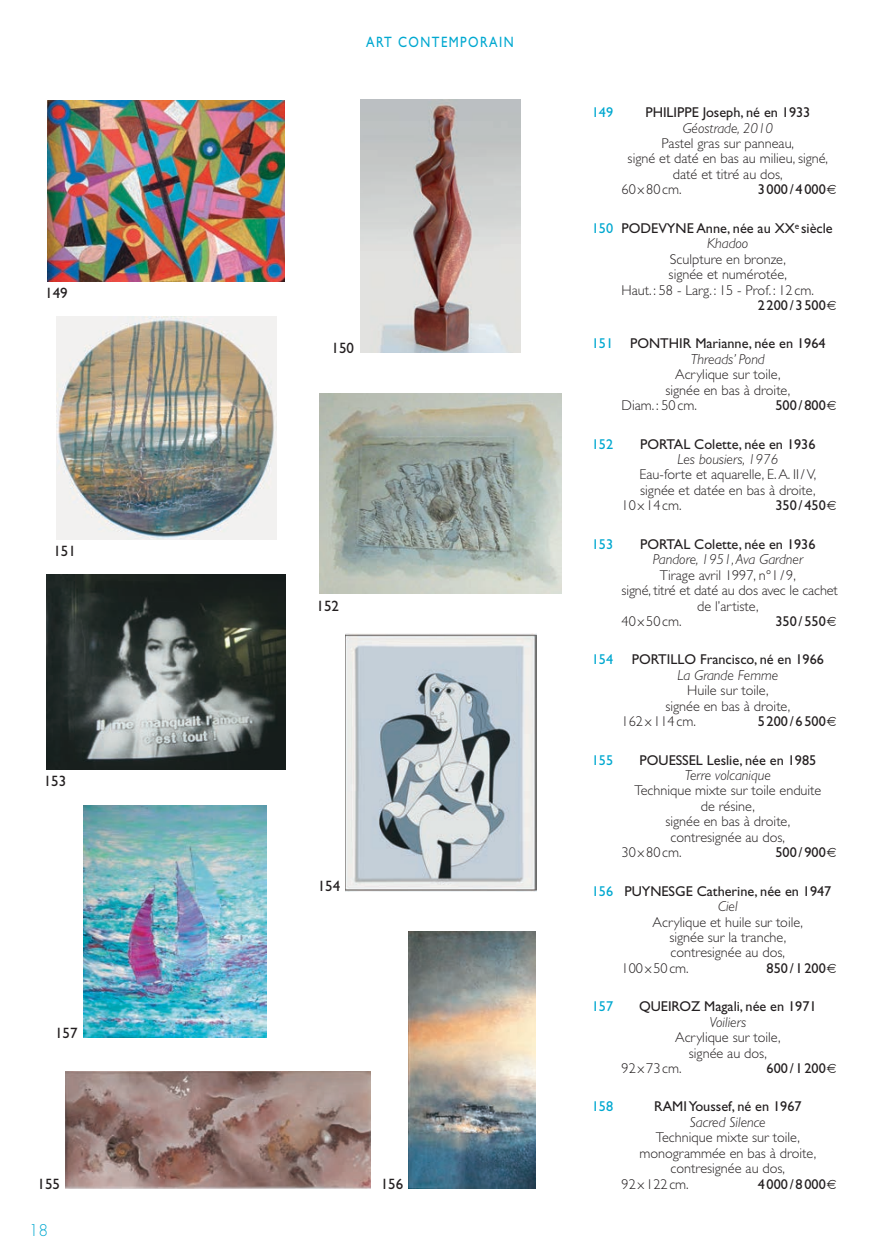
<style>
.page{position:relative;width:893px;height:1259px;background:#fff}
.page>*{position:absolute;margin:0;border:0;box-sizing:border-box;transform-origin:0 0}
.t1{font:300 15.75px "Futura";color:#00a8d0}
.t2{font:15px "Gill Sans";color:#231f20}
.t3{font:15px "Gill Sans";letter-spacing:.11em;color:#00a8d0;scale:.85 1}
.t4{font:italic 300 14.4px "Gill Sans";color:#231f20}
.t5{font:300 14.25px "Gill Sans";color:#231f20}
.t6{font:14.25px "Gill Sans";color:#231f20}
.t7{font:14.25px "Gill Sans";color:#00a8d0}
.s1{color:#00a8d0}
</style>
<div class="page">
<img style="left:83px;top:805px;width:183px;height:232px">
<img style="left:47px;top:100px;width:238px;height:182px">
<img style="left:56px;top:316px;width:221px;height:224px">
<img style="left:46px;top:575px;width:240px;height:195px">
<img style="left:65px;top:1071px;width:306px;height:117px">
<img style="left:360px;top:100px;width:160px;height:253px">
<img style="left:319px;top:393px;width:242px;height:200px">
<img style="left:345px;top:633px;width:192px;height:258px">
<img style="left:409px;top:931px;width:127px;height:257px">
<p class="t2" style="left:45px;top:284px;width:24px">149</p>
<p class="t2" style="left:53px;top:542px;width:24px">151</p>
<p class="t2" style="left:44px;top:772px;width:24px">153</p>
<p class="t2" style="left:55px;top:1023px;width:24px">157</p>
<p class="t3" style="left:366px;top:33px;width:175px">ART CONTEMPORAIN</p>
<p class="t2" style="left:332px;top:339px;width:24px">150</p>
<p class="t2" style="left:316px;top:597px;width:24px">152</p>
<p class="t2" style="left:318px;top:876px;width:24px">154</p>
<p class="t2" style="left:38px;top:1175px;width:24px">155</p>
<p class="t2" style="left:381px;top:1174px;width:24px">156</p>
<p class="t1" style="left:29px;top:1219px;width:21px">18</p>
<p class="t7" style="left:592px;top:104px;width:23px">149</p>
<p class="t6" style="left:645px;top:104px;width:167px">PHILIPPE Joseph, né en 1933</p>
<p class="t4" style="left:683px;top:120px;width:92px">Géostrade, 2010</p>
<p class="t5" style="left:662px;top:135px;width:134px">Pastel gras sur panneau,</p>
<p class="t5" style="left:628px;top:151px;width:202px">signé et daté en bas au milieu, signé,</p>
<p class="t5" style="left:673px;top:166px;width:111px">daté et titré au dos,</p>
<p class="t5" style="left:622px;top:181px;width:62px">60 x 80 cm.</p>
<p class="t6" style="left:758px;top:181px;width:70px">3000 / 4000</p>
<p class="t6" style="left:592px;top:220px;width:242px"><span class="s1">150</span> PODEVYNE Anne, née au XX<sup>e</sup> siècle</p>
<p class="t4" style="left:707px;top:235px;width:43px">Khadoo</p>
<p class="t5" style="left:670px;top:251px;width:118px">Sculpture en bronze,</p>
<p class="t5" style="left:669px;top:266px;width:120px">signée et numérotée,</p>
<p class="t5" style="left:622px;top:282px;width:194px">Haut. : 58 - Larg. : 15 - Prof. : 12 cm.</p>
<p class="t6" style="left:758px;top:297px;width:70px">2200 / 3500</p>
<p class="t6" style="left:592px;top:335px;width:235px"><span class="s1">151</span> PONTHIR Marianne, née en 1964</p>
<p class="t4" style="left:691px;top:351px;width:75px">Threads’ Pond</p>
<p class="t5" style="left:675px;top:366px;width:107px">Acrylique sur toile,</p>
<p class="t5" style="left:665px;top:382px;width:127px">signée en bas à droite,</p>
<p class="t5" style="left:622px;top:397px;width:77px">Diam. : 50 cm.</p>
<p class="t6" style="left:775px;top:397px;width:52px">500 / 800</p>
<p class="t7" style="left:592px;top:435px;width:23px">152</p>
<p class="t6" style="left:640px;top:435px;width:177px">PORTAL Colette, née en 1936</p>
<p class="t4" style="left:677px;top:451px;width:102px">Les bousiers, 1976</p>
<p class="t5" style="left:640px;top:466px;width:178px">Eau-forte et aquarelle, E.A. II/V,</p>
<p class="t5" style="left:640px;top:482px;width:177px">signée et datée en bas à droite,</p>
<p class="t5" style="left:622px;top:497px;width:62px">10 x 14 cm.</p>
<p class="t6" style="left:775px;top:497px;width:52px">350 / 450</p>
<p class="t7" style="left:592px;top:535px;width:23px">153</p>
<p class="t6" style="left:640px;top:535px;width:177px">PORTAL Colette, née en 1936</p>
<p class="t4" style="left:653px;top:551px;width:152px">Pandore, 1951, Ava Gardner</p>
<p class="t5" style="left:660px;top:567px;width:137px">Tirage avril 1997, n°1/9,</p>
<p class="t5" style="left:622px;top:582px;width:218px">signé, titré et daté au dos avec le cachet</p>
<p class="t5" style="left:697px;top:597px;width:63px">de l’artiste,</p>
<p class="t5" style="left:622px;top:613px;width:62px">40 x 50 cm.</p>
<p class="t6" style="left:775px;top:613px;width:52px">350 / 550</p>
<p class="t7" style="left:592px;top:651px;width:23px">154</p>
<p class="t6" style="left:632px;top:651px;width:194px">PORTILLO Francisco, né en 1966</p>
<p class="t4" style="left:677px;top:667px;width:102px">La Grande Femme</p>
<p class="t5" style="left:687px;top:682px;width:83px">Huile sur toile,</p>
<p class="t5" style="left:665px;top:698px;width:127px">signée en bas à droite,</p>
<p class="t5" style="left:622px;top:713px;width:76px">162 x 114 cm.</p>
<p class="t6" style="left:758px;top:713px;width:70px">5200 / 6500</p>
<p class="t7" style="left:592px;top:751px;width:23px">155</p>
<p class="t6" style="left:640px;top:751px;width:178px">POUESSEL Leslie, née en 1985</p>
<p class="t4" style="left:685px;top:767px;width:87px">Terre volcanique</p>
<p class="t5" style="left:634px;top:782px;width:189px">Technique mixte sur toile enduite</p>
<p class="t5" style="left:701px;top:798px;width:56px">de résine,</p>
<p class="t5" style="left:665px;top:813px;width:127px">signée en bas à droite,</p>
<p class="t5" style="left:671px;top:829px;width:116px">contresignée au dos,</p>
<p class="t5" style="left:622px;top:844px;width:62px">30 x 80 cm.</p>
<p class="t6" style="left:775px;top:844px;width:52px">500 / 900</p>
<p class="t6" style="left:592px;top:882px;width:241px"><span class="s1">156</span> PUYNESGE Catherine, née en 1947</p>
<p class="t4" style="left:718px;top:898px;width:21px">Ciel</p>
<p class="t5" style="left:653px;top:913px;width:152px">Acrylique et huile sur toile,</p>
<p class="t5" style="left:669px;top:929px;width:118px">signée sur la tranche,</p>
<p class="t5" style="left:671px;top:944px;width:116px">contresignée au dos,</p>
<p class="t5" style="left:622px;top:960px;width:69px">100 x 50 cm.</p>
<p class="t6" style="left:767px;top:959px;width:61px">850 / 1200</p>
<p class="t7" style="left:592px;top:998px;width:23px">157</p>
<p class="t6" style="left:639px;top:998px;width:179px">QUEIROZ Magali, née en 1971</p>
<p class="t4" style="left:710px;top:1013px;width:38px">Voiliers</p>
<p class="t5" style="left:675px;top:1029px;width:107px">Acrylique sur toile,</p>
<p class="t5" style="left:689px;top:1044px;width:79px">signée au dos,</p>
<p class="t5" style="left:622px;top:1060px;width:62px">92 x 73 cm.</p>
<p class="t6" style="left:767px;top:1060px;width:61px">600 / 1200</p>
<p class="t7" style="left:592px;top:1098px;width:23px">158</p>
<p class="t6" style="left:654px;top:1098px;width:149px">RAMI Youssef, né en 1967</p>
<p class="t4" style="left:690px;top:1113px;width:77px">Sacred Silence</p>
<p class="t5" style="left:656px;top:1129px;width:146px">Technique mixte sur toile,</p>
<p class="t5" style="left:639px;top:1144px;width:178px">monogrammée en bas à droite,</p>
<p class="t5" style="left:671px;top:1160px;width:116px">contresignée au dos,</p>
<p class="t5" style="left:622px;top:1175px;width:69px">92 x 122 cm.</p>
<p class="t6" style="left:758px;top:1175px;width:70px">4000 / 8000</p>
</div>
